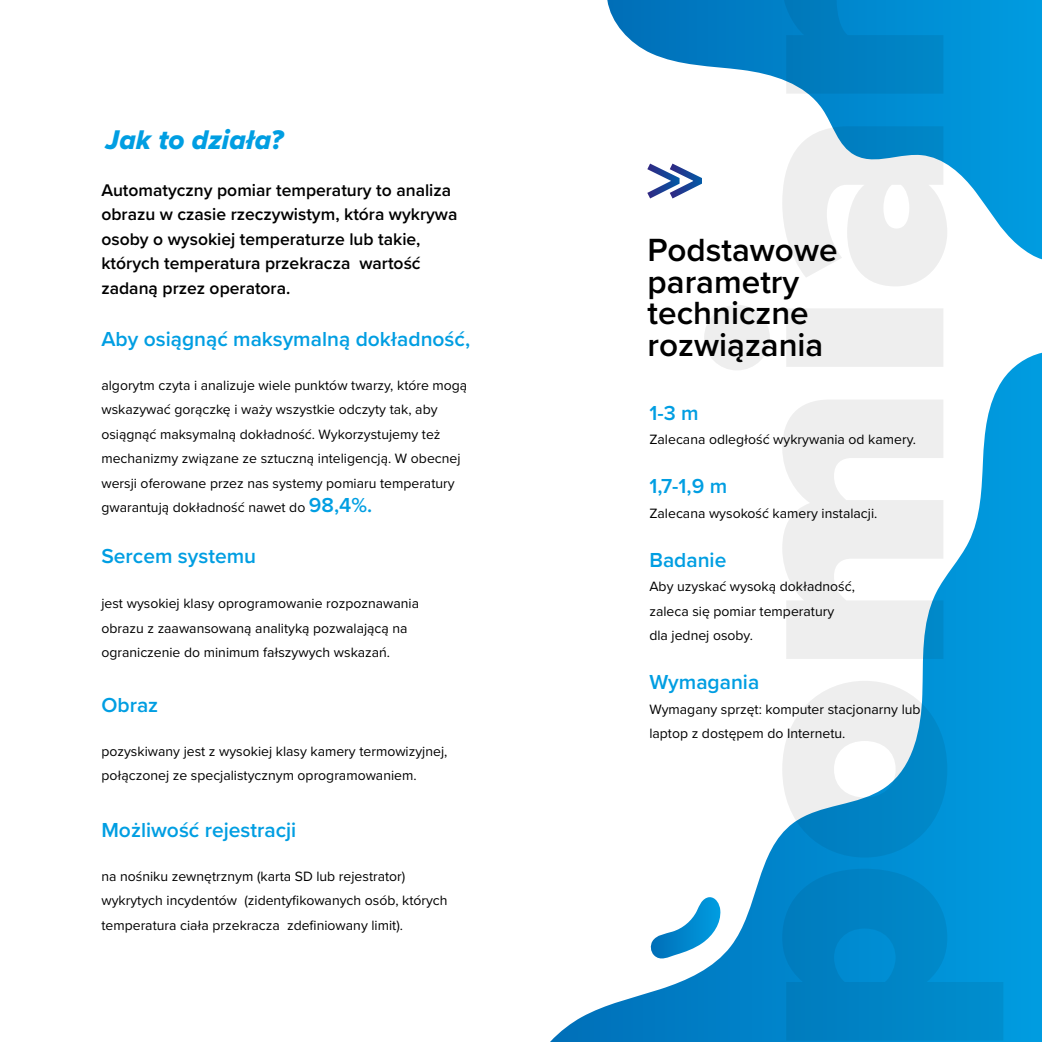
<style>
.page{position:relative;width:1042px;height:1042px;background:#fff}
.page>*{position:absolute;margin:0;border:0;box-sizing:border-box;transform-origin:0 0}
.t1{font:600 33.25px/31.5px "Proxima Nova";color:#000}
.t2{font:28px "Proxima Nova Extrabld It";color:#009ee2}
.t3{font:600 21px "Proxima Nova";color:#009ee2}
.t4{font:600 17.5px/24.5px "Proxima Nova";color:#000}
.t5{font:14px/24.5px "Proxima Nova";color:#000}
.s1{font-weight:600;font-size:21px;color:#009ee2}
</style>
<div class="page">
<svg style="left:607px;top:0;width:435px;height:259px"></svg>
<svg style="left:550px;top:353px;width:492px;height:689px"></svg>
<svg style="left:650px;top:897px;width:71px;height:65px"></svg>
<svg style="left:643px;top:159px;width:71px;height:44px"></svg>
<h2 class="t2" style="left:106px;top:119px;width:179px">Jak to działa?</h2>
<p class="t4" style="left:101px;top:177px;width:358px">Automatyczny pomiar temperatury to analiza obrazu w czasie rzeczywistym, która wykrywa osoby o wysokiej temperaturze lub takie, których temperatura przekracza wartość zadaną przez operatora.</p>
<h3 class="t3" style="left:101px;top:323px;width:370px">Aby osiągnąć maksymalną dokładność,</h3>
<p class="t5" style="left:101px;top:372px;width:367px">algorytm czyta i analizuje wiele punktów twarzy, które mogą wskazywać gorączkę i waży wszystkie odczyty tak, aby osiągnąć maksymalną dokładność. Wykorzystujemy też mechanizmy związane ze sztuczną inteligencją. W obecnej wersji oferowane przez nas systemy pomiaru temperatury gwarantują dokładność nawet do <span class="s1">98,4%.</span></p>
<h3 class="t3" style="left:101px;top:540px;width:156px">Sercem systemu</h3>
<p class="t5" style="left:101px;top:591px;width:319px">jest wysokiej klasy oprogramowanie rozpoznawania obrazu z zaawansowaną analityką pozwalającą na ograniczenie do minimum fałszywych wskazań.</p>
<h3 class="t3" style="left:101px;top:689px;width:58px">Obraz</h3>
<p class="t5" style="left:101px;top:738px;width:347px">pozyskiwany jest z wysokiej klasy kamery termowizyjnej, połączonej ze specjalistycznym oprogramowaniem.</p>
<h3 class="t3" style="left:101px;top:814px;width:196px">Możliwość rejestracji</h3>
<p class="t5" style="left:101px;top:863px;width:348px">na nośniku zewnętrznym (karta SD lub rejestrator) wykrytych incydentów (zidentyfikowanych osób, których temperatura ciała przekracza zdefiniowany limit).</p>
<h1 class="t1" style="left:647px;top:234px;width:191px">Podstawowe parametry techniczne rozwiązania</h1>
<h3 class="t3" style="left:649px;top:397px;width:51px">1-3 m</h3>
<p class="t5" style="left:649px;top:427px;width:268px">Zalecana odległość wykrywania od kamery.</p>
<h3 class="t3" style="left:649px;top:471px;width:79px">1,7-1,9 m</h3>
<p class="t5" style="left:649px;top:500px;width:229px">Zalecana wysokość kamery instalacji.</p>
<h3 class="t3" style="left:649px;top:544px;width:78px">Badanie</h3>
<p class="t5" style="left:649px;top:574px;width:207px">Aby uzyskać wysoką dokładność, zaleca się pomiar temperatury dla jednej osoby.</p>
<h3 class="t3" style="left:649px;top:667px;width:111px">Wymagania</h3>
<p class="t5" style="left:649px;top:696px;width:273px">Wymagany sprzęt: komputer stacjonarny lub laptop z dostępem do Internetu.</p>
</div>
